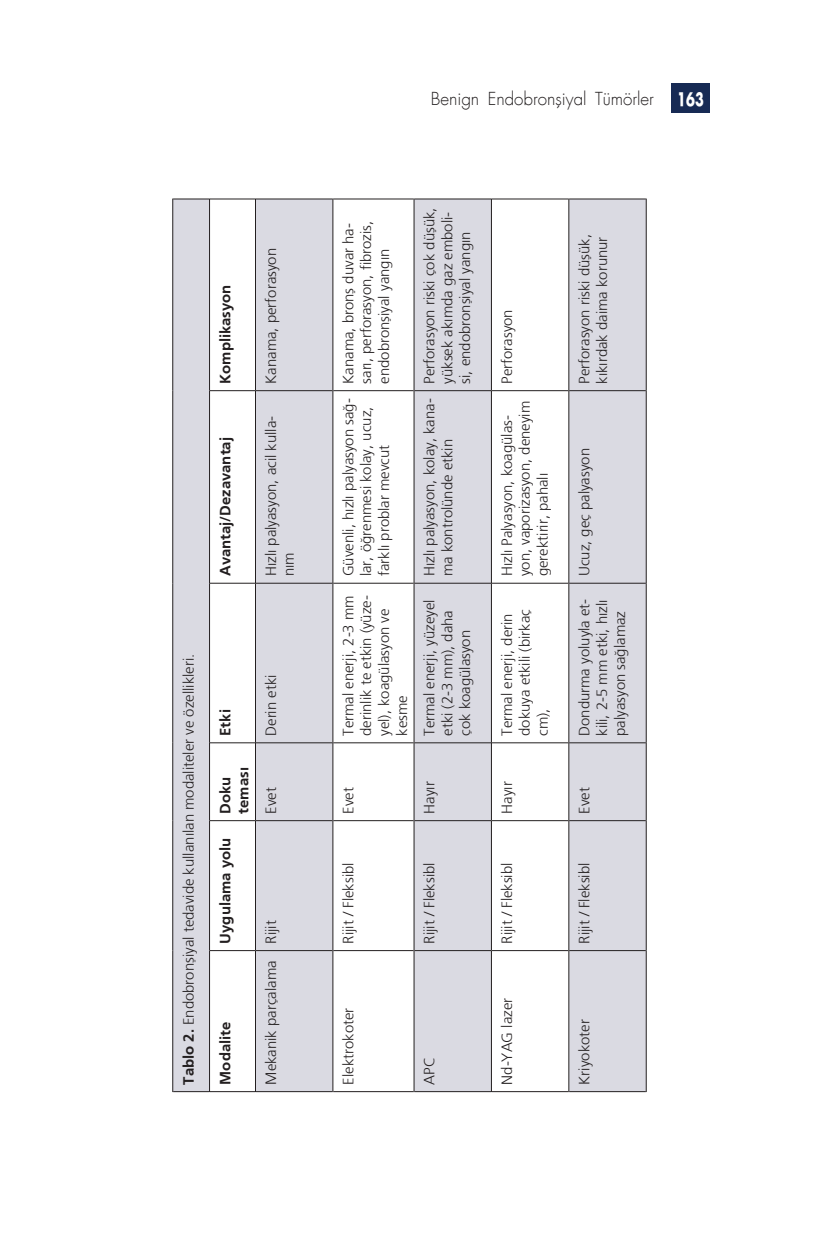
<style>
.page{position:relative;width:819px;height:1241px;background:#fff}
.page>*{position:absolute;margin:0;border:0;box-sizing:border-box;transform-origin:0 0}
.t1{font:700 17.85px "Futura";color:#fff;scale:.72 1}
.t2{font:300 17.5px "Futura";color:#231f20}
.t3{font:300 14.88px/17.8px "Frutiger";color:#231f20}
.t4{font:700 14.88px/17.8px "Frutiger";color:#231f20}
.s1{font-weight:700}
</style>
<div class="page">
<div style="left:671px;top:83px;width:38px;height:30px;background:#172a54"></div>
<svg style="left:173px;top:199px;width:472px;height:891px;background:#d5d5dd"></svg>
<svg style="left:210px;top:199px;width:358px;height:891px"></svg>
<hr style="left:172px;top:950px;width:1px;height:141px;background:#231f20">
<hr style="left:173px;top:1090px;width:36px;height:1px;background:#231f20">
<hr style="left:172px;top:820px;width:1px;height:130px;background:#231f20">
<hr style="left:172px;top:742px;width:1px;height:78px;background:#231f20">
<hr style="left:172px;top:583px;width:1px;height:159px;background:#231f20">
<hr style="left:172px;top:390px;width:1px;height:193px;background:#231f20">
<hr style="left:172px;top:198px;width:1px;height:192px;background:#231f20">
<hr style="left:173px;top:198px;width:36px;height:1px;background:#231f20">
<hr style="left:209px;top:950px;width:1px;height:141px;background:#231f20">
<hr style="left:210px;top:1090px;width:45px;height:1px;background:#231f20">
<hr style="left:209px;top:820px;width:1px;height:130px;background:#231f20">
<hr style="left:210px;top:950px;width:45px;height:1px;background:#231f20">
<hr style="left:209px;top:742px;width:1px;height:78px;background:#231f20">
<hr style="left:210px;top:820px;width:45px;height:1px;background:#231f20">
<hr style="left:209px;top:583px;width:1px;height:159px;background:#231f20">
<hr style="left:210px;top:742px;width:45px;height:1px;background:#231f20">
<hr style="left:209px;top:390px;width:1px;height:193px;background:#231f20">
<hr style="left:210px;top:582px;width:45px;height:1px;background:#231f20">
<hr style="left:209px;top:198px;width:1px;height:192px;background:#231f20">
<hr style="left:210px;top:390px;width:45px;height:1px;background:#231f20">
<hr style="left:210px;top:198px;width:45px;height:1px;background:#231f20">
<hr style="left:255px;top:950px;width:1px;height:141px;background:#231f20">
<hr style="left:256px;top:1090px;width:76px;height:1px;background:#231f20">
<hr style="left:255px;top:820px;width:1px;height:130px;background:#231f20">
<hr style="left:256px;top:950px;width:76px;height:1px;background:#231f20">
<hr style="left:255px;top:742px;width:1px;height:78px;background:#231f20">
<hr style="left:256px;top:820px;width:76px;height:1px;background:#231f20">
<hr style="left:255px;top:583px;width:1px;height:159px;background:#231f20">
<hr style="left:256px;top:742px;width:76px;height:1px;background:#231f20">
<hr style="left:255px;top:390px;width:1px;height:193px;background:#231f20">
<hr style="left:256px;top:582px;width:76px;height:1px;background:#231f20">
<hr style="left:255px;top:198px;width:1px;height:192px;background:#231f20">
<hr style="left:256px;top:390px;width:76px;height:1px;background:#231f20">
<hr style="left:256px;top:198px;width:76px;height:1px;background:#231f20">
<hr style="left:332px;top:950px;width:1px;height:141px;background:#231f20">
<hr style="left:333px;top:1090px;width:80px;height:1px;background:#231f20">
<hr style="left:332px;top:820px;width:1px;height:130px;background:#231f20">
<hr style="left:333px;top:950px;width:80px;height:1px;background:#231f20">
<hr style="left:332px;top:742px;width:1px;height:78px;background:#231f20">
<hr style="left:333px;top:820px;width:80px;height:1px;background:#231f20">
<hr style="left:332px;top:583px;width:1px;height:159px;background:#231f20">
<hr style="left:333px;top:742px;width:80px;height:1px;background:#231f20">
<hr style="left:332px;top:390px;width:1px;height:193px;background:#231f20">
<hr style="left:333px;top:582px;width:80px;height:1px;background:#231f20">
<hr style="left:332px;top:198px;width:1px;height:192px;background:#231f20">
<hr style="left:333px;top:390px;width:80px;height:1px;background:#231f20">
<hr style="left:333px;top:198px;width:80px;height:1px;background:#231f20">
<hr style="left:413px;top:950px;width:1px;height:141px;background:#231f20">
<hr style="left:414px;top:1090px;width:77px;height:1px;background:#231f20">
<hr style="left:413px;top:820px;width:1px;height:130px;background:#231f20">
<hr style="left:414px;top:950px;width:77px;height:1px;background:#231f20">
<hr style="left:413px;top:742px;width:1px;height:78px;background:#231f20">
<hr style="left:414px;top:820px;width:77px;height:1px;background:#231f20">
<hr style="left:413px;top:583px;width:1px;height:159px;background:#231f20">
<hr style="left:414px;top:742px;width:77px;height:1px;background:#231f20">
<hr style="left:413px;top:390px;width:1px;height:193px;background:#231f20">
<hr style="left:414px;top:582px;width:77px;height:1px;background:#231f20">
<hr style="left:413px;top:198px;width:1px;height:192px;background:#231f20">
<hr style="left:414px;top:390px;width:77px;height:1px;background:#231f20">
<hr style="left:414px;top:198px;width:77px;height:1px;background:#231f20">
<hr style="left:491px;top:950px;width:1px;height:141px;background:#231f20">
<hr style="left:492px;top:1090px;width:76px;height:1px;background:#231f20">
<hr style="left:491px;top:820px;width:1px;height:130px;background:#231f20">
<hr style="left:492px;top:950px;width:76px;height:1px;background:#231f20">
<hr style="left:491px;top:742px;width:1px;height:78px;background:#231f20">
<hr style="left:492px;top:820px;width:76px;height:1px;background:#231f20">
<hr style="left:491px;top:583px;width:1px;height:159px;background:#231f20">
<hr style="left:492px;top:742px;width:76px;height:1px;background:#231f20">
<hr style="left:491px;top:390px;width:1px;height:193px;background:#231f20">
<hr style="left:492px;top:582px;width:76px;height:1px;background:#231f20">
<hr style="left:491px;top:198px;width:1px;height:192px;background:#231f20">
<hr style="left:492px;top:390px;width:76px;height:1px;background:#231f20">
<hr style="left:492px;top:198px;width:76px;height:1px;background:#231f20">
<hr style="left:568px;top:950px;width:1px;height:141px;background:#231f20">
<hr style="left:569px;top:1090px;width:76px;height:1px;background:#231f20">
<hr style="left:568px;top:820px;width:1px;height:130px;background:#231f20">
<hr style="left:569px;top:950px;width:76px;height:1px;background:#231f20">
<hr style="left:568px;top:742px;width:1px;height:78px;background:#231f20">
<hr style="left:569px;top:820px;width:76px;height:1px;background:#231f20">
<hr style="left:568px;top:583px;width:1px;height:159px;background:#231f20">
<hr style="left:569px;top:742px;width:76px;height:1px;background:#231f20">
<hr style="left:568px;top:390px;width:1px;height:193px;background:#231f20">
<hr style="left:569px;top:582px;width:76px;height:1px;background:#231f20">
<hr style="left:568px;top:198px;width:1px;height:192px;background:#231f20">
<hr style="left:569px;top:390px;width:76px;height:1px;background:#231f20">
<hr style="left:569px;top:198px;width:76px;height:1px;background:#231f20">
<hr style="left:645px;top:950px;width:1px;height:141px;background:#231f20">
<hr style="left:645px;top:820px;width:1px;height:130px;background:#231f20">
<hr style="left:645px;top:742px;width:1px;height:78px;background:#231f20">
<hr style="left:645px;top:583px;width:1px;height:159px;background:#231f20">
<hr style="left:645px;top:390px;width:1px;height:193px;background:#231f20">
<hr style="left:645px;top:198px;width:1px;height:192px;background:#231f20">
<p class="t4" style="left:216px;top:383px;width:101px;rotate:-90deg">Komplikasyon</p>
<p class="t4" style="left:216px;top:576px;width:140px;rotate:-90deg">Avantaj/Dezavantaj</p>
<p class="t3" style="left:262px;top:383px;width:137px;rotate:-90deg">Kanama, perforasyon</p>
<p class="t3" style="left:262px;top:576px;width:162px;rotate:-90deg">Hızlı palyasyon, acil kulla&shy;nım</p>
<p class="t3" style="left:180px;top:1084px;width:432px;rotate:-90deg"><span class="s1">Tablo 2.</span> Endobronşiyal tedavide kullanılan modaliteler ve özellikleri.</p>
<p class="t4" style="left:216px;top:735px;width:28px;rotate:-90deg">Etki</p>
<p class="t4" style="left:216px;top:813px;width:48px;rotate:-90deg">Doku teması</p>
<p class="t4" style="left:216px;top:943px;width:107px;rotate:-90deg">Uygulama yolu</p>
<p class="t4" style="left:216px;top:1084px;width:64px;rotate:-90deg">Modalite</p>
<p class="t3" style="left:262px;top:735px;width:63px;rotate:-90deg">Derin etki</p>
<p class="t3" style="left:262px;top:813px;width:28px;rotate:-90deg">Evet</p>
<p class="t3" style="left:262px;top:1084px;width:166px;rotate:-90deg">Mekanik parçalama Rijit</p>
<p class="t2" style="left:430px;top:87px;width:225px">Benign Endobronşiyal Tümörler</p>
<p class="t1" style="left:677px;top:86px;width:38px">163</p>
<p class="t3" style="left:339px;top:383px;width:164px;rotate:-90deg">Kanama, bronş duvar ha&shy;sarı, perforasyon, fibrozis, endobronşiyal yangın</p>
<p class="t3" style="left:339px;top:576px;width:179px;rotate:-90deg">Güvenli, hızlı palyasyon sağ&shy;lar, öğrenmesi kolay, ucuz, farklı problar mevcut</p>
<p class="t3" style="left:339px;top:735px;width:142px;rotate:-90deg">Termal enerji, 2-3 mm derinlik te etkin (yüze&shy;yel), koagülasyon ve kesme</p>
<p class="t3" style="left:420px;top:383px;width:178px;rotate:-90deg">Perforasyon riski çok düşük, yüksek akımda gaz emboli&shy;si, endobronşiyal yangın</p>
<p class="t3" style="left:420px;top:576px;width:179px;rotate:-90deg">Hızlı palyasyon, kolay, kana&shy;ma kontrolünde etkin</p>
<p class="t3" style="left:420px;top:735px;width:138px;rotate:-90deg">Termal enerji, yüzeyel etki (2-3 mm), daha çok koagülasyon</p>
<p class="t3" style="left:339px;top:813px;width:28px;rotate:-90deg">Evet</p>
<p class="t3" style="left:420px;top:813px;width:34px;rotate:-90deg">Hayır</p>
<p class="t3" style="left:339px;top:943px;width:82px;rotate:-90deg">Rijit / Fleksibl</p>
<p class="t3" style="left:420px;top:943px;width:82px;rotate:-90deg">Rijit / Fleksibl</p>
<p class="t3" style="left:339px;top:1084px;width:78px;rotate:-90deg">Elektrokoter</p>
<p class="t3" style="left:420px;top:1084px;width:29px;rotate:-90deg">APC</p>
<p class="t3" style="left:498px;top:383px;width:76px;rotate:-90deg">Perforasyon</p>
<p class="t3" style="left:498px;top:576px;width:177px;rotate:-90deg">Hızlı Palyasyon, koagülas&shy;yon, vaporizasyon, deneyim gerektirir, pahalı</p>
<p class="t3" style="left:498px;top:735px;width:128px;rotate:-90deg">Termal enerji, derin dokuya etkili (birkaç cm),</p>
<p class="t3" style="left:498px;top:813px;width:34px;rotate:-90deg">Hayır</p>
<p class="t3" style="left:498px;top:943px;width:82px;rotate:-90deg">Rijit / Fleksibl</p>
<p class="t3" style="left:498px;top:1084px;width:88px;rotate:-90deg">Nd-YAG lazer</p>
<p class="t3" style="left:575px;top:384px;width:151px;rotate:-90deg">Perforasyon riski düşük, kıkırdak daima korunur</p>
<p class="t3" style="left:575px;top:576px;width:130px;rotate:-90deg">Ucuz, geç palyasyon</p>
<p class="t3" style="left:575px;top:735px;width:139px;text-align:justify;rotate:-90deg">Dondurma yoluyla et&shy;kili, 2-5 mm etki, hızlı palyasyon sağlamaz</p>
<p class="t3" style="left:575px;top:813px;width:28px;rotate:-90deg">Evet</p>
<p class="t3" style="left:575px;top:943px;width:82px;rotate:-90deg">Rijit / Fleksibl</p>
<p class="t3" style="left:575px;top:1084px;width:67px;rotate:-90deg">Kriyokoter</p>
</div>
